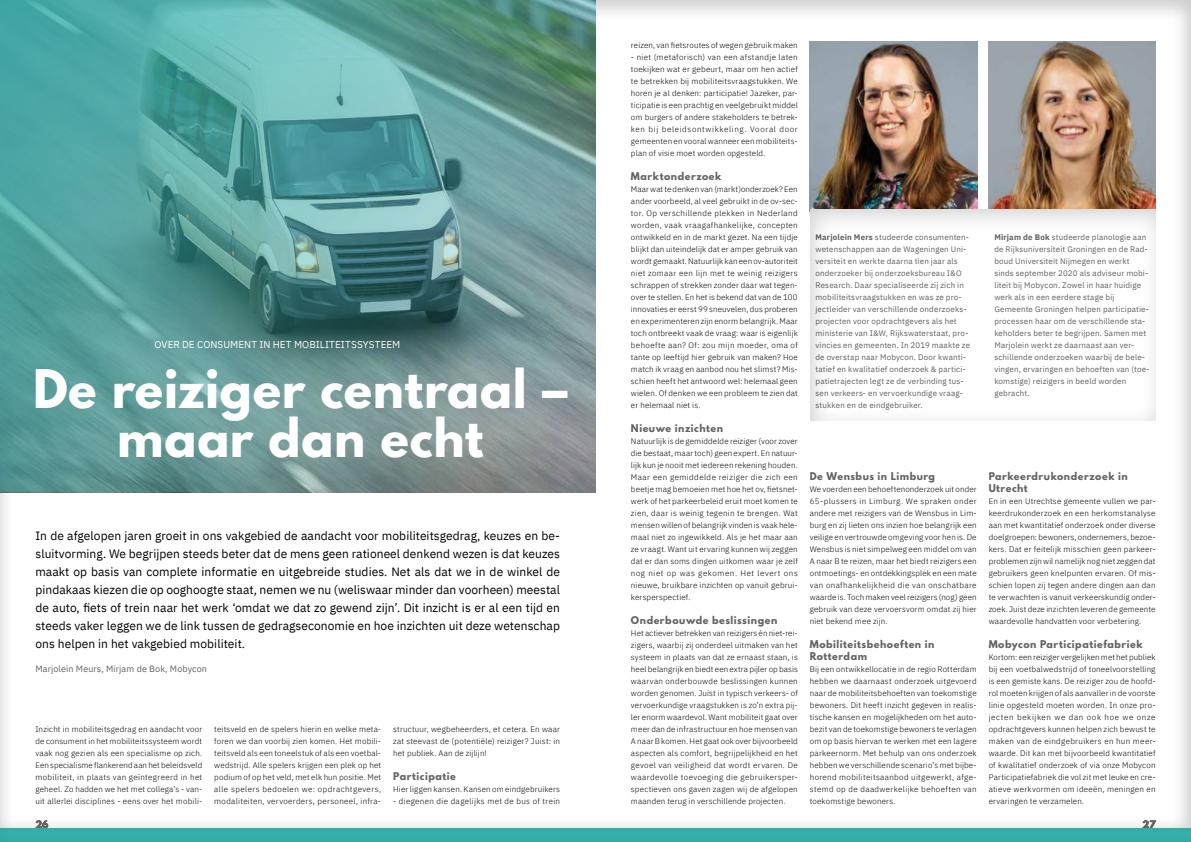
<style>
.page{position:relative;width:1191px;height:842px;background:#fff}
.page>*{position:absolute;margin:0;border:0;box-sizing:border-box;transform-origin:0 0}
.t1{font:700 47.1px/49.4px "League Spartan";letter-spacing:.01em;color:#fff;text-align:center}
.t2{font:12px/18px "IBM Plex Sans";letter-spacing:.005em;color:#000;text-align:justify}
.t3{font:10px "IBM Plex Sans";letter-spacing:.005em;color:#fff}
.t4{font:700 9.5px/12px "League Spartan";letter-spacing:.055em;color:#646363}
.t5{font:9px "IBM Plex Sans";letter-spacing:.01em;color:#646363}
.t6{font:700 9px "League Spartan";color:#646363}
.t7{font:300 8px/12px "IBM Plex Sans";letter-spacing:.02em;color:#000;text-align:justify}
.t8{font:8px/12px "IBM Plex Sans";letter-spacing:.02em;color:#646363}
.t9{font:300 8px "IBM Plex Sans";letter-spacing:.04em;color:#000}
.s1{font-weight:700}
</style>
<div class="page">
<svg style="left:0;top:0;width:595px;height:492px;background:#619997"></svg>
<div style="left:0;top:828px;width:1191px;height:14px;background:#34aea9"></div>
<img style="left:810px;top:42px;width:167px;height:166px">
<img style="left:988px;top:42px;width:168px;height:166px">
<div style="left:809px;top:208px;width:348px;height:214px;background:#000;opacity:.19"></div>
<p class="t3" style="left:154px;top:337px;width:247px">OVER DE CONSUMENT IN HET MOBILITEITSSYSTEEM</p>
<h1 class="t1" style="left:33px;top:364px;width:536px">De reiziger centraal – maar dan echt</h1>
<p class="t2" style="left:35px;top:526px;width:526px">In de afgelopen jaren groeit in ons vakgebied de aandacht voor mobiliteitsgedrag, keuzes en be&shy;sluitvorming. We begrijpen steeds beter dat de mens geen rationeel denkend wezen is dat keuzes maakt op basis van complete informatie en uitgebreide studies. Net als dat we in de winkel de pindakaas kiezen die op ooghoogte staat, nemen we nu (weliswaar minder dan voorheen) meestal de auto, fiets of trein naar het werk ‘omdat we dat zo gewend zijn’. Dit inzicht is er al een tijd en steeds vaker leggen we de link tussen de gedragseconomie en hoe inzichten uit deze wetenschap ons helpen in het vakgebied mobiliteit.</p>
<p class="t5" style="left:35px;top:662px;width:173px">Marjolein Meurs, Mirjam de Bok, Mobycon</p>
<p class="t7" style="left:35px;top:722px;width:168px">Inzicht in mobiliteitsgedrag en aandacht voor de consument in het mobiliteitssysteem wordt vaak nog gezien als een specialisme op zich.<br>Een specialisme flankerend aan het beleidsveld mobiliteit, in plaats van geïntegreerd in het geheel. Zo hadden we het met collega’s - van&shy;uit allerlei disciplines - eens over het mobili-</p>
<p class="t7" style="left:214px;top:722px;width:168px">teitsveld en de spelers hierin en welke meta&shy;foren we dan voorbij zien komen. Het mobili&shy;teitsveld als een toneelstuk of als een voetbal&shy;wedstrijd. Alle spelers krijgen een plek op het podium of op het veld, met elk hun positie. Met alle spelers bedoelen we: opdrachtgevers, modaliteiten, vervoerders, personeel, infra-</p>
<p class="t7" style="left:393px;top:722px;width:168px">structuur, wegbeheerders, et cetera. En waar zat steevast de (potentiële) reiziger? Juist: in het publiek. Aan de zijlijn!</p>
<p class="t4" style="left:393px;top:770px;width:64px">Participatie</p>
<p class="t7" style="left:393px;top:782px;width:168px">Hier liggen kansen. Kansen om eindgebruikers</p>
<p class="t9" style="left:393px;top:795px;width:168px">- diegenen die dagelijks met de bus of trein</p>
<p class="t7" style="left:631px;top:38px;width:168px">reizen, van fietsroutes of wegen gebruik maken</p>
<p class="t7" style="left:631px;top:50px;width:168px">- niet (metaforisch) van een afstandje laten toekijken wat er gebeurt, maar om hen actief te betrekken bij mobiliteitsvraagstukken. We horen je al denken: participatie! Jazeker, par&shy;ticipatie is een prachtig en veelgebruikt middel om burgers of andere stakeholders te betrek&shy;ken bij beleidsontwikkeling. Vooral door gemeenten en vooral wanneer een mobiliteits&shy;plan of visie moet worden opgesteld.</p>
<p class="t4" style="left:631px;top:170px;width:92px">Marktonderzoek</p>
<p class="t7" style="left:631px;top:182px;width:168px">Maar wat te denken van (markt)onderzoek? Een ander voorbeeld, al veel gebruikt in de ov-sec&shy;tor. Op verschillende plekken in Nederland worden, vaak vraagafhankelijke, concepten ontwikkeld en in de markt gezet. Na een tijdje blijkt dan uiteindelijk dat er amper gebruik van wordt gemaakt. Natuurlijk kan een ov-autoriteit niet zomaar een lijn met te weinig reizigers schrappen of strekken zonder daar wat tegen&shy;over te stellen. En het is bekend dat van de 100 innovaties er eerst 99 sneuvelen, dus proberen en experimenteren zijn enorm belangrijk. Maar toch ontbreekt vaak de vraag: waar is eigenlijk behoefte aan? Of: zou mijn moeder, oma of tante op leeftijd hier gebruik van maken? Hoe match ik vraag en aanbod nou het slimst? Mis&shy;schien heeft het antwoord wel: helemaal geen wielen. Of denken we een probleem te zien dat er helemaal niet is.</p>
<p class="t4" style="left:631px;top:422px;width:94px">Nieuwe inzichten</p>
<p class="t7" style="left:631px;top:434px;width:168px">Natuurlijk is de gemiddelde reiziger (voor zover die bestaat, maar toch) geen expert. En natuur&shy;lijk kun je nooit met iedereen rekening houden.<br>Maar een gemiddelde reiziger die zich een beetje mag bemoeien met hoe het ov, fietsnet&shy;werk of het parkeerbeleid eruit moet komen te zien, daar is weinig tegenin te brengen. Wat mensen willen of belangrijk vinden is vaak hele&shy;maal niet zo ingewikkeld. Als je het maar aan ze vraagt. Want uit ervaring kunnen wij zeggen dat er dan soms dingen uitkomen waar je zelf nog niet op was gekomen. Het levert ons nieuwe, bruikbare inzichten op vanuit gebrui&shy;kersperspectief.</p>
<p class="t4" style="left:631px;top:614px;width:148px">Onderbouwde beslissingen</p>
<p class="t7" style="left:631px;top:626px;width:168px">Het actiever betrekken van reizigers én niet-rei&shy;zigers, waarbij zij onderdeel uitmaken van het systeem in plaats van dat ze ernaast staan, is heel belangrijk en biedt een extra pijler op basis waarvan onderbouwde beslissingen kunnen worden genomen. Juist in typisch verkeers- of vervoerkundige vraagstukken is zo’n extra pij&shy;ler enorm waardevol. Want mobiliteit gaat over meer dan de infrastructuur en hoe mensen van A naar B komen. Het gaat ook over bijvoorbeeld aspecten als comfort, begrijpelijkheid en het gevoel van veiligheid dat wordt ervaren. De waardevolle toevoeging die gebruikersper&shy;spectieven ons gaven zagen wij de afgelopen maanden terug in verschillende projecten.</p>
<p class="t8" style="left:815px;top:231px;width:156px"><span class="s1">Marjolein Mers</span> studeerde consumenten&shy;wetenschappen aan de Wageningen Uni&shy;versiteit en werkte daarna tien jaar als onderzoeker bij onderzoeksbureau I&amp;O Research. Daar specialiseerde zij zich in mobiliteitsvraagstukken en was ze pro&shy;jectleider van verschillende onderzoeks&shy;projecten voor opdrachtgevers als het ministerie van I&amp;W, Rijkswaterstaat, pro&shy;vincies en gemeenten. In 2019 maakte ze de overstap naar Mobycon. Door kwanti&shy;tatief en kwalitatief onderzoek &amp; partici&shy;patietrajecten legt ze de verbinding tus&shy;sen verkeers- en vervoerkundige vraag&shy;stukken en de eindgebruiker.</p>
<p class="t8" style="left:994px;top:231px;width:157px"><span class="s1">Mirjam de Bok</span> studeerde planologie aan de Rijksuniversiteit Groningen en de Rad&shy;boud Universiteit Nijmegen en werkt sinds september 2020 als adviseur mobi&shy;liteit bij Mobycon. Zowel in haar huidige werk als in een eerdere stage bij Gemeente Groningen helpen participatie&shy;processen haar om de verschillende sta&shy;keholders beter te begrijpen. Samen met Marjolein werkt ze daarnaast aan ver&shy;schillende onderzoeken waarbij de bele&shy;vingen, ervaringen en behoeften van (toe&shy;komstige) reizigers in beeld worden gebracht.</p>
<p class="t4" style="left:810px;top:470px;width:127px">De Wensbus in Limburg</p>
<p class="t7" style="left:810px;top:482px;width:168px">We voerden een behoeftenonderzoek uit onder 65-plussers in Limburg. We spraken onder andere met reizigers van de Wensbus in Lim&shy;burg en zij lieten ons inzien hoe belangrijk een veilige en vertrouwde omgeving voor hen is. De Wensbus is niet simpelweg een middel om van A naar B te reizen, maar het biedt reizigers een ontmoetings- en ontdekkingsplek en een mate van onafhankelijkheid die van onschatbare waarde is. Toch maken veel reizigers (nog) geen gebruik van deze vervoersvorm omdat zij hier niet bekend mee zijn.</p>
<p class="t4" style="left:810px;top:638px;width:126px">Mobiliteitsbehoeften in<br>Rotterdam</p>
<p class="t7" style="left:810px;top:662px;width:168px">Bij een ontwikkellocatie in de regio Rotterdam hebben we daarnaast onderzoek uitgevoerd naar de mobiliteitsbehoeften van toekomstige bewoners. Dit heeft inzicht gegeven in realis&shy;tische kansen en mogelijkheden om het auto&shy;bezit van de toekomstige bewoners te verlagen om op basis hiervan te werken met een lagere parkeernorm. Met behulp van ons onderzoek hebben we verschillende scenario’s met bijbe&shy;horend mobiliteitsaanbod uitgewerkt, afge&shy;stemd op de daadwerkelijke behoeften van toekomstige bewoners.</p>
<p class="t4" style="left:988px;top:470px;width:140px">Parkeerdrukonderzoek in<br>Utrecht</p>
<p class="t7" style="left:988px;top:494px;width:168px">En in een Utrechtse gemeente vullen we par&shy;keerdrukonderzoek en een herkomstanalyse aan met kwantitatief onderzoek onder diverse doelgroepen: bewoners, ondernemers, bezoe&shy;kers. Dat er feitelijk misschien geen parkeer&shy;problemen zijn wil namelijk nog niet zeggen dat gebruikers geen knelpunten ervaren. Of mis&shy;schien lopen zij tegen andere dingen aan dan te verwachten is vanuit verkeerskundig onder&shy;zoek. Juist deze inzichten leveren de gemeente waardevolle handvatten voor verbetering.</p>
<p class="t4" style="left:988px;top:638px;width:155px">Mobycon Participatiefabriek</p>
<p class="t7" style="left:988px;top:650px;width:168px">Kortom: een reiziger vergelijken met het publiek bij een voetbalwedstrijd of toneelvoorstelling is een gemiste kans. De reiziger zou de hoofd&shy;rol moeten krijgen of als aanvaller in de voorste linie opgesteld moeten worden. In onze pro&shy;jecten bekijken we dan ook hoe we onze opdrachtgevers kunnen helpen zich bewust te maken van de eindgebruikers en hun meer&shy;waarde. Dit kan met bijvoorbeeld kwantitatief of kwalitatief onderzoek of via onze Mobycon Participatiefabriek die vol zit met leuke en cre&shy;atieve werkvormen om ideeën, meningen en ervaringen te verzamelen.</p>
<p class="t6" style="left:35px;top:817px;width:14px">26</p>
<p class="t6" style="left:1142px;top:817px;width:14px">27</p>
</div>
